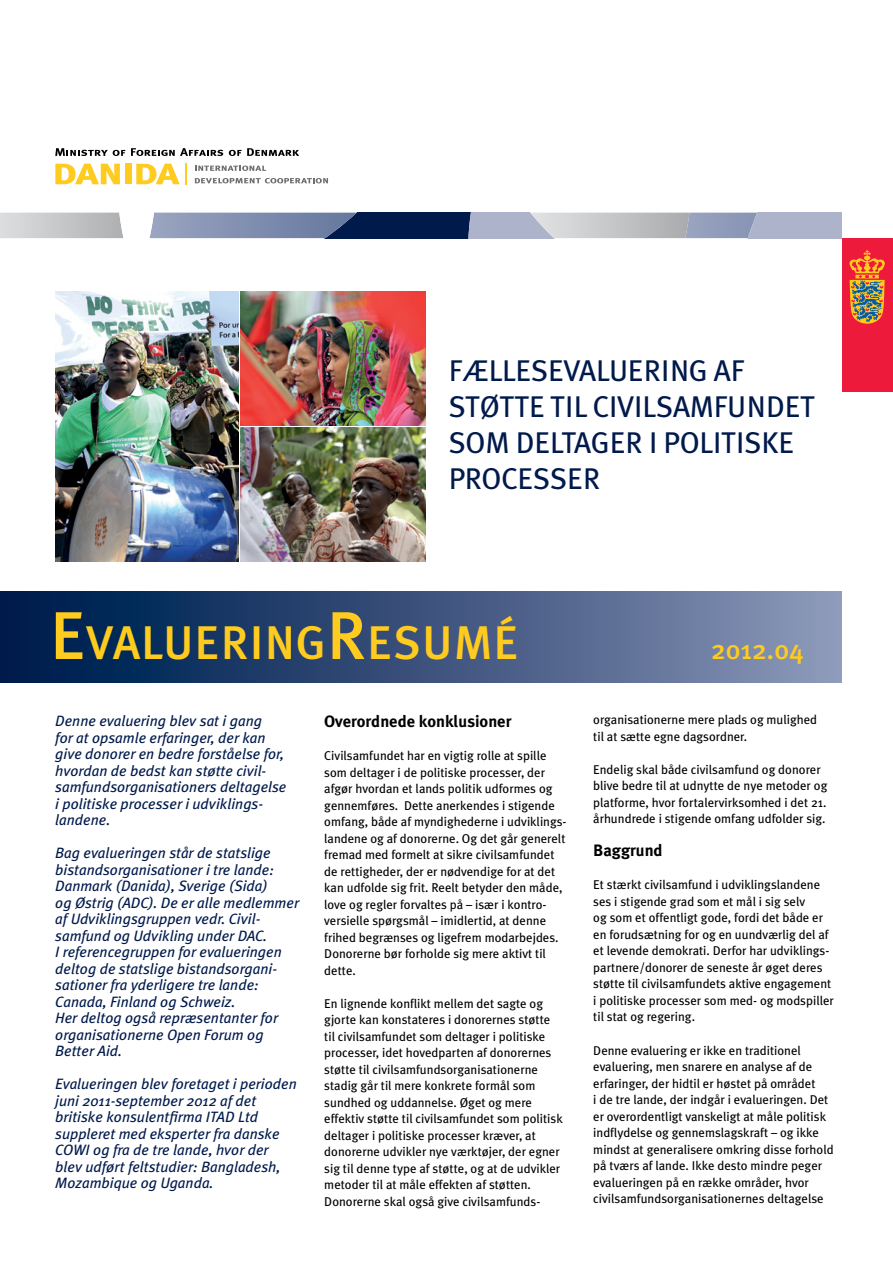
<style>
.page{position:relative;width:893px;height:1263px;background:#fff}
.page>*{position:absolute;margin:0;border:0;box-sizing:border-box;transform-origin:0 0}
.t1{font:47.25px "Meta Plus Medium Caps";letter-spacing:.015em;color:#ffcb1f}
.Body_Meta{font:30px/36px "Meta Plus";letter-spacing:-.01em;color:#001a4b}
.Body_Meta-2{font:500 27px "Meta Plus";letter-spacing:.01em;color:#ffcb1f}
.Body-rubrik{font:700 16.5px "Meta Plus";color:#000}
.indledning{font:italic 15px/16.5px "Meta Plus";color:#001a4b}
.Body_Meta-3{font:12.75px/16.5px "Meta Plus";color:#000}
.s1{font-size:67.5px}
</style>
<div class="page">
<svg style="left:0;top:213px;width:842px;height:25px;background:#919ab1"></svg>
<div style="left:842px;top:238px;width:51px;height:153px;background:#ed1a3b"></div>
<svg style="left:849px;top:250px;width:36px;height:74px"></svg>
<div style="left:0;top:591px;width:842px;height:91px;background:linear-gradient(to right,#001547,#8a95b6)"></div>
<svg style="left:55px;top:164px;width:65px;height:20px"></svg>
<div style="left:125px;top:164px;width:6px;height:20px;background:#ffcb1f"></div>
<svg style="left:136px;top:164px;width:44px;height:20px"></svg>
<hr style="left:185px;top:163px;width:2px;height:22px;background:#ffcb1f">
<svg style="left:55px;top:148px;width:70px;height:8px"></svg>
<svg style="left:131px;top:148px;width:92px;height:8px"></svg>
<svg style="left:229px;top:148px;width:70px;height:8px"></svg>
<svg style="left:195px;top:166px;width:71px;height:5px"></svg>
<svg style="left:195px;top:178px;width:133px;height:5px"></svg>
<img style="left:55px;top:291px;width:183px;height:270px">
<img style="left:240px;top:291px;width:185px;height:134px">
<img style="left:240px;top:427px;width:185px;height:134px">
<p class="Body_Meta" style="left:449px;top:352px;width:368px">FÆLLESEVALUERING AF<br>STØTTE TIL CIVILSAMFUNDET<br>SOM DELTAGER I POLITISKE<br>PROCESSER</p>
<h1 class="t1" style="left:50px;top:615px;width:470px"><span class="s1">E</span>VALUERING<span class="s1">R</span>ESUMÉ</h1>
<p class="indledning" style="left:55px;top:713px;width:233px">Denne evaluering blev sat i gang<br>for at opsamle erfaringer, der kan give donorer en bedre forståelse for, hvordan de bedst kan støtte civil&shy;samfundsorganisationers deltagelse i politiske processer i udviklings&shy;landene.</p>
<p class="indledning" style="left:55px;top:845px;width:245px">Bag evalueringen står de statslige bistandsorganisationer i tre lande:<br>Danmark (Danida), Sverige (Sida)<br>og Østrig (ADC). De er alle medlemmer af Udviklingsgruppen vedr. Civil&shy;samfund og Udvikling under DAC.<br>I referencegruppen for evalueringen deltog de statslige bistandsorgani&shy;sationer fra yderligere tre lande:<br>Canada, Finland og Schweiz.<br>Her deltog også repræsentanter for organisationerne Open Forum og Better Aid.</p>
<p class="indledning" style="left:55px;top:1076px;width:243px">Evalueringen blev foretaget i perioden juni 2011-september 2012 af det britiske konsulentfirma ITAD Ltd suppleret med eksperter fra danske COWI og fra de tre lande, hvor der blev udført feltstudier: Bangladesh, Mozambique og Uganda.</p>
<p class="Body-rubrik" style="left:324px;top:712px;width:189px">Overordnede konklusioner</p>
<p class="Body_Meta-3" style="left:324px;top:747px;width:244px">Civilsamfundet har en vigtig rolle at spille som deltager i de politiske processer, der afgør hvordan et lands politik udformes og gennemføres. Dette anerkendes i stigende omfang, både af myndighederne i udviklings&shy;landene og af donorerne. Og det går generelt fremad med formelt at sikre civilsamfundet de rettigheder, der er nødvendige for at det kan udfolde sig frit. Reelt betyder den måde, love og regler forvaltes på – især i kontro&shy;versielle spørgsmål – imidlertid, at denne frihed begrænses og ligefrem modarbejdes.<br>Donorerne bør forholde sig mere aktivt til dette.</p>
<p class="Body_Meta-3" style="left:324px;top:995px;width:240px">En lignende konflikt mellem det sagte og gjorte kan konstateres i donorernes støtte til civilsamfundet som deltager i politiske processer, idet hovedparten af donorernes støtte til civilsamfundsorganisationerne stadig går til mere konkrete formål som sundhed og uddannelse. Øget og mere effektiv støtte til civilsamfundet som politisk deltager i politiske processer kræver, at donorerne udvikler nye værktøjer, der egner sig til denne type af støtte, og at de udvikler metoder til at måle effekten af støtten.<br>Donorerne skal også give civilsamfunds-</p>
<p class="Body_Meta-2" style="left:711px;top:634px;width:94px">2012.04</p>
<p class="Body_Meta-3" style="left:593px;top:712px;width:225px">organisationerne mere plads og mulighed til at sætte egne dagsordner.</p>
<p class="Body_Meta-3" style="left:593px;top:761px;width:236px">Endelig skal både civilsamfund og donorer blive bedre til at udnytte de nye metoder og platforme, hvor fortalervirksomhed i det 21. århundrede i stigende omfang udfolder sig.</p>
<p class="Body-rubrik" style="left:593px;top:841px;width:71px">Baggrund</p>
<p class="Body_Meta-3" style="left:593px;top:877px;width:242px">Et stærkt civilsamfund i udviklingslandene ses i stigende grad som et mål i sig selv<br>og som et offentligt gode, fordi det både er en forudsætning for og en uundværlig del af et levende demokrati. Derfor har udviklings&shy;partnere/donorer de seneste år øget deres støtte til civilsamfundets aktive engagement i politiske processer som med- og modspiller til stat og regering.</p>
<p class="Body_Meta-3" style="left:593px;top:1042px;width:242px">Denne evaluering er ikke en traditionel evaluering, men snarere en analyse af de erfaringer, der hidtil er høstet på området<br>i de tre lande, der indgår i evalueringen. Det er overordentligt vanskeligt at måle politisk indflydelse og gennemslagskraft – og ikke mindst at generalisere omkring disse forhold på tværs af lande. Ikke desto mindre peger evalueringen på en række områder, hvor civilsamfundsorganisationernes deltagelse</p>
</div>
